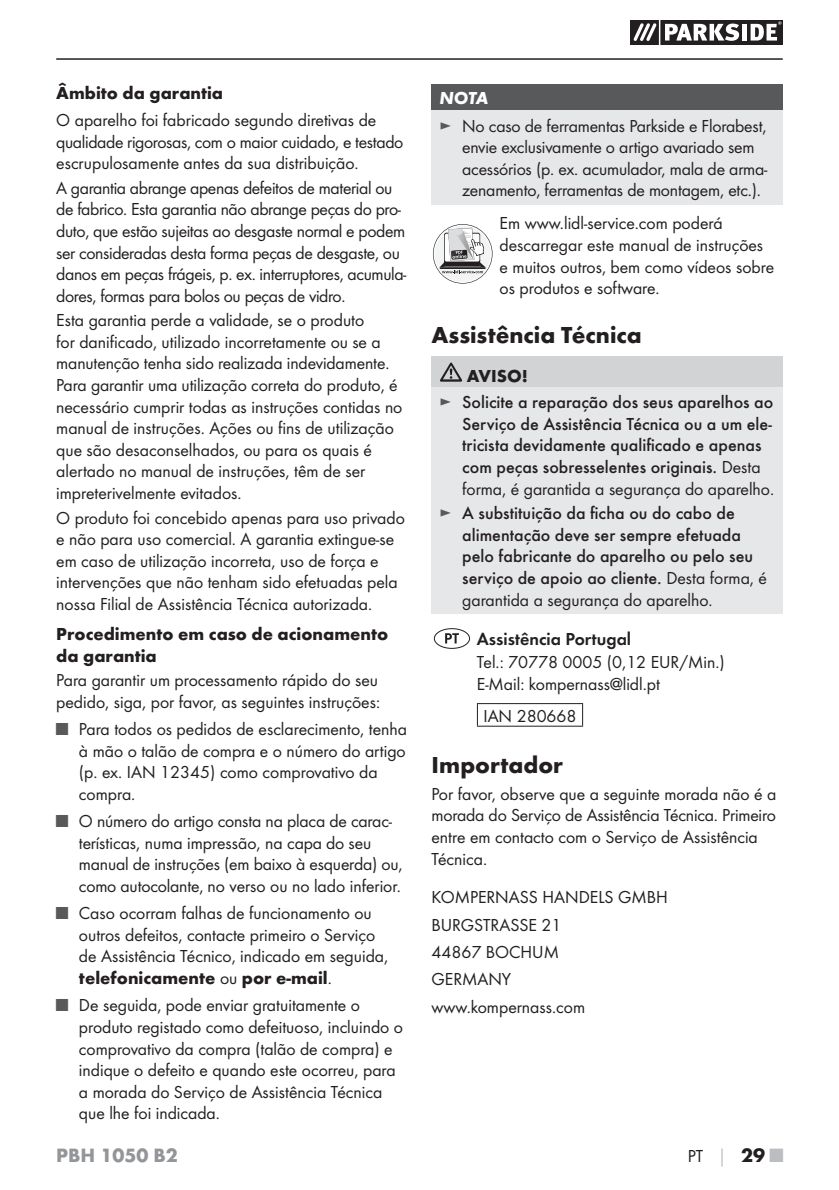
<style>
.page{position:relative;width:839px;height:1190px;background:#fff}
.page>*{position:absolute;margin:0;border:0;box-sizing:border-box;transform-origin:0 0}
.t1{font:700 24px "Futura";color:#231f20}
.t2{font:700 20px "Futura";color:#939598}
.t3{font:18px/21.6px "Futura Boo";color:#231f20}
.t4{font:500 18px/21.6px "Futura";color:#231f20}
.t5{font:18px/21.6px "Futura Boo";letter-spacing:-.02em;color:#231f20}
.t6{font:700 18px/21.6px "Futura";color:#231f20}
.t7{font:18px "Futura Dem";color:#231f20}
.t8{font:italic 700 18px "Futura";color:#fff}
.s1{color:#58595b}
.s2{font-family:"Futura Boo";font-weight:400}
.s3{font-weight:700}
.s4{font-family:"Futura Boo";font-weight:400;color:#58595b}
.s5{font-family:"Futura";font-weight:700;color:#bbbdc0}
.s6{font-family:"Futura";font-weight:700;font-size:20px}
.s7{font-family:"Futura";font-weight:700;font-size:20px;color:#bbbdc0}
</style>
<div class="page">
<hr style="left:56px;top:58px;width:726px;height:2px;background:#231f20">
<svg style="left:630px;top:20px;width:152px;height:25px"></svg>
<hr style="left:658px;top:20px;width:2px;height:25px;background:#fff">
<div style="left:431px;top:85px;width:351px;height:25px;background:#58595b"></div>
<div style="left:431px;top:110px;width:351px;height:94px;background:#e6e7e8"></div>
<svg style="left:432px;top:224px;width:60px;height:60px"></svg>
<div style="left:431px;top:356px;width:351px;height:31px;background:#d1d3d4"></div>
<div style="left:431px;top:387px;width:351px;height:226px;background:#e6e7e8"></div>
<svg style="left:440px;top:362px;width:22px;height:20px"></svg>
<div style="left:433px;top:628px;width:36px;height:21px;border:1px solid #231f20;border-radius:50%"></div>
<svg style="left:445px;top:633px;width:13px;height:10px"></svg>
<hr style="left:476px;top:703px;width:106px;height:1px;background:#231f20">
<svg style="left:476px;top:704px;width:1px;height:21px"></svg>
<hr style="left:476px;top:725px;width:106px;height:1px;background:#231f20">
<p class="t6" style="left:56px;top:83px;width:168px">Âmbito da garantia</p>
<p class="t3" style="left:56px;top:110px;width:348px">O aparelho foi fabricado segundo diretivas de qualidade rigorosas, com o maior cuidado, e testado escrupulosamente antes da sua distribuição.</p>
<p class="t5" style="left:56px;top:178px;width:351px">A garantia abrange apenas defeitos de material ou de fabrico. Esta garantia não abrange peças do pro&shy;duto, que estão sujeitas ao desgaste normal e podem ser consideradas desta forma peças de desgaste, ou danos em peças frágeis, p. ex. interruptores, acumula&shy;dores, formas para bolos ou peças de vidro.</p>
<p class="t3" style="left:56px;top:310px;width:347px">Esta garantia perde a validade, se o produto<br>for danificado, utilizado incorretamente ou se a manutenção tenha sido realizada indevidamente.<br>Para garantir uma utilização correta do produto, é necessário cumprir todas as instruções contidas no manual de instruções. Ações ou fins de utilização que são desaconselhados, ou para os quais é alertado no manual de instruções, têm de ser impreterivelmente evitados.</p>
<p class="t3" style="left:56px;top:507px;width:350px">O produto foi concebido apenas para uso privado e não para uso comercial. A garantia extingue-se em caso de utilização incorreta, uso de força e intervenções que não tenham sido efetuadas pela nossa Filial de Assistência Técnica autorizada.</p>
<p class="t6" style="left:56px;top:625px;width:333px">Procedimento em caso de acionamento da garantia</p>
<p class="t3" style="left:56px;top:670px;width:325px">Para garantir um processamento rápido do seu pedido, siga, por favor, as seguintes instruções:</p>
<p class="t3" style="left:79px;top:719px;width:329px;text-indent:-23px"><span class="s1">■</span> Para todos os pedidos de esclarecimento, tenha à mão o talão de compra e o número do artigo (p. ex. IAN 12345) como comprovativo da compra.</p>
<p class="t3" style="left:79px;top:811px;width:325px;text-indent:-23px"><span class="s1">■</span> O número do artigo consta na placa de carac&shy;terísticas, numa impressão, na capa do seu manual de instruções (em baixo à esquerda) ou, como autocolante, no verso ou no lado inferior.</p>
<p class="t3" style="left:79px;top:903px;width:310px;text-indent:-23px"><span class="s1">■</span> Caso ocorram falhas de funcionamento ou outros defeitos, contacte primeiro o Serviço de Assistência Técnico, indicado em seguida,</p>
<p class="t6" style="left:79px;top:968px;width:254px">telefonicamente <span class="s2">ou</span> por e-mail<span class="s2">.</span></p>
<p class="t3" style="left:79px;top:995px;width:325px;text-indent:-23px"><span class="s1">■</span> De seguida, pode enviar gratuitamente o produto registado como defeituoso, incluindo o comprovativo da compra (talão de compra) e indique o defeito e quando este ocorreu, para a morada do Serviço de Assistência Técnica que lhe foi indicada.</p>
<p class="t8" style="left:439px;top:92px;width:50px">NOTA</p>
<p class="t3" style="left:462px;top:116px;width:307px;text-indent:-23px"><span class="s1">►</span> No caso de ferramentas Parkside e Florabest, envie exclusivamente o artigo avariado sem acessórios (p. ex. acumulador, mala de arma&shy;zenamento, ferramentas de montagem, etc.).</p>
<p class="t3" style="left:499px;top:213px;width:276px">Em www.lidl-service.com poderá descarregar este manual de instruções e muitos outros, bem como vídeos sobre os produtos e software.</p>
<h1 class="t1" style="left:431px;top:325px;width:212px">Assistência Técnica</h1>
<p class="t4" style="left:439px;top:364px;width:335px;line-height:26px;text-indent:27px"><span class="s3">AVISO!<br></span><span class="s4">►</span> Solicite a reparação dos seus aparelhos ao</p>
<p class="t4" style="left:462px;top:414px;width:311px">Serviço de Assistência Técnica ou a um ele&shy;tricista devidamente qualificado e apenas com peças sobresselentes originais. <span class="s2">Desta</span></p>
<p class="t3" style="left:462px;top:479px;width:313px">forma, é garantida a segurança do aparelho.</p>
<p class="t4" style="left:462px;top:503px;width:306px;text-indent:-23px"><span class="s4">►</span> A substituição da ficha ou do cabo de alimentação deve ser sempre efetuada pelo fabricante do aparelho ou pelo seu serviço de apoio ao cliente. <span class="s2">Desta forma, é</span></p>
<p class="t3" style="left:462px;top:589px;width:252px">garantida a segurança do aparelho.</p>
<p class="t7" style="left:476px;top:631px;width:156px">Assistência Portugal</p>
<p class="t3" style="left:476px;top:651px;width:249px;line-height:22.4px">Tel.: 70778 0005 (0,12 EUR/Min.)<br>E-Mail: kompernass@lidl.pt</p>
<p class="t3" style="left:483px;top:706px;width:94px">IAN 280668</p>
<h1 class="t1" style="left:431px;top:755px;width:133px">Importador</h1>
<p class="t3" style="left:431px;top:784px;width:346px">Por favor, observe que a seguinte morada não é a morada do Serviço de Assistência Técnica. Primeiro entre em contacto com o Serviço de Assistência Técnica.</p>
<p class="t3" style="left:431px;top:884px;width:238px;line-height:27.4px">KOMPERNASS HANDELS GMBH<br>BURGSTRASSE 21<br>44867 BOCHUM<br>GERMANY www.kompernass.com</p>
<p class="t2" style="left:56px;top:1147px;width:123px">PBH 1050 B2</p>
<p class="t3" style="left:687px;top:1146px;width:97px">PT <span class="s5">│</span> <span class="s6">29</span> <span class="s7">■</span></p>
</div>
